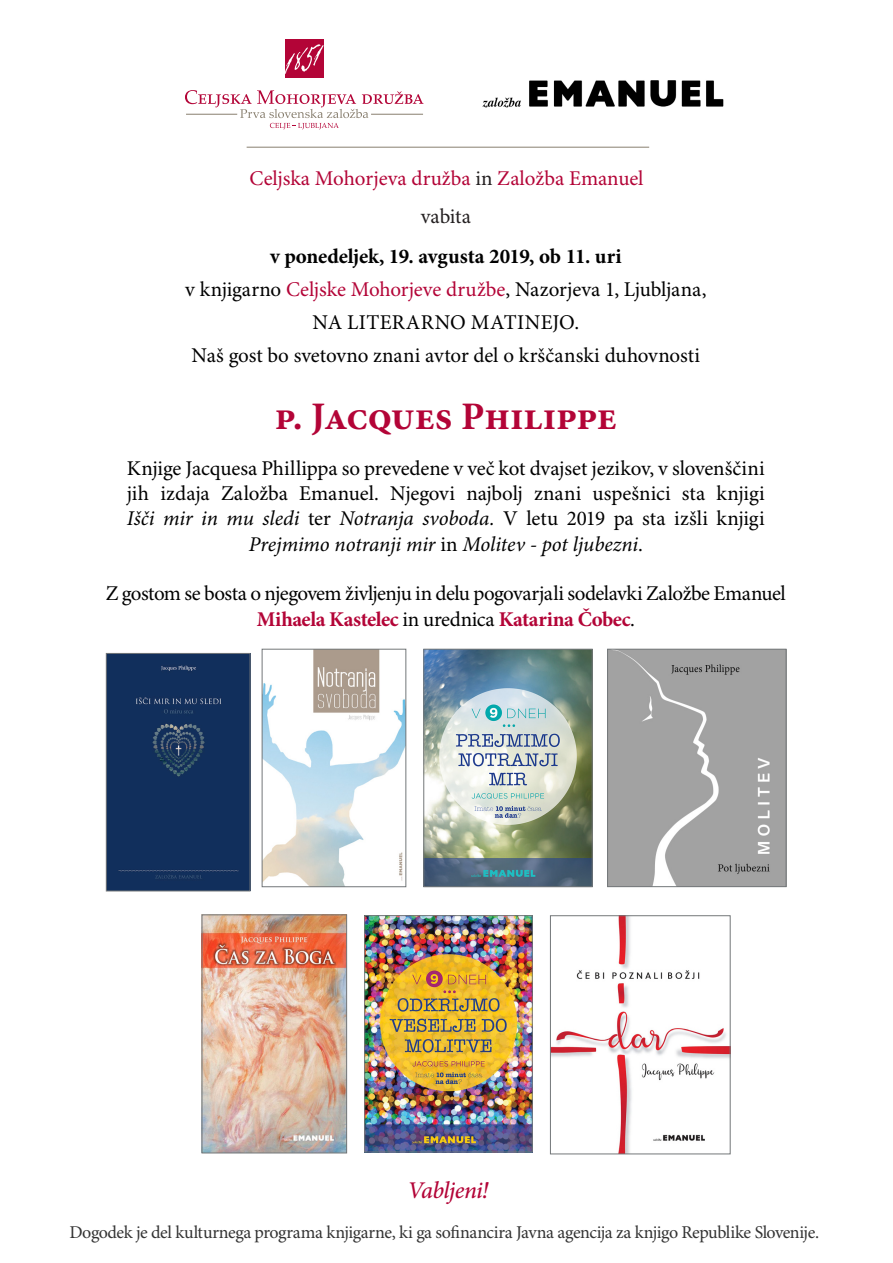
<style>
.page{position:relative;width:893px;height:1263px;background:#fff}
.page>*{position:absolute;margin:0;border:0;box-sizing:border-box;transform-origin:0 0}
.Normal__Web{font:700 39px "Minion Pro";letter-spacing:-.005em;color:#b30437}
.Normal__Web-2{font:italic 500 24px "Minion Pro";letter-spacing:-.025em;color:#b30437}
.Normal__Web-3{font:21px/25.2px "Minion Pro";letter-spacing:-.01em;color:#000;text-align:center}
.t1{font:21px "Minion Pro";color:#b30437}
.Normal__Web-4{font:700 21px "Minion Pro";letter-spacing:-.01em;color:#000}
.Normal__Web-5{font:21px "Minion Pro";letter-spacing:.015em;color:#000}
.t2{font:21px "Minion Pro";letter-spacing:-.005em;color:#231f20}
.Normal__Web-6{font:18px "Minion Pro";letter-spacing:-.025em;color:#333}
.s1{color:#231f20}
.s2{color:#b30437}
.s3{font-style:italic}
.s4{font-weight:700;color:#b30437}
</style>
<div class="page">
<hr style="left:247px;top:147px;width:402px;height:1px;background:#887f6f">
<div style="left:108px;top:655px;width:140px;height:234px;background:#112f5c"></div>
<div style="left:106px;top:653px;width:144px;height:238px;border:1px solid #737779"></div>
<img style="left:264px;top:651px;width:140px;height:234px">
<div style="left:262px;top:649px;width:144px;height:238px;border:1px solid #737779"></div>
<img style="left:426px;top:651px;width:164px;height:234px">
<div style="left:424px;top:649px;width:168px;height:238px;border:1px solid #737779"></div>
<img style="left:609px;top:651px;width:175px;height:234px">
<div style="left:607px;top:649px;width:179px;height:238px;border:1px solid #737779"></div>
<img style="left:204px;top:917px;width:141px;height:234px">
<div style="left:202px;top:915px;width:145px;height:238px;border:1px solid #737779"></div>
<img style="left:366px;top:917px;width:164px;height:233px">
<div style="left:364px;top:915px;width:168px;height:237px;border:1px solid #737779"></div>
<img style="left:552px;top:917px;width:176px;height:235px">
<div style="left:550px;top:915px;width:180px;height:239px;border:1px solid #737779"></div>
<div style="left:285px;top:39px;width:38px;height:38px;background:#b30437"></div>
<svg style="left:285px;top:44px;width:38px;height:30px"></svg>
<svg style="left:185px;top:90px;width:239px;height:39px"></svg>
<img style="left:482px;top:80px;width:242px;height:28px">
<p class="t1" style="left:249px;top:166px;width:396px">Celjska Mohorjeva družba <span class="s1">in</span> Založba Emanuel</p>
<p class="t2" style="left:421px;top:204px;width:52px">vabita</p>
<p class="Normal__Web-4" style="left:270px;top:244px;width:353px">v ponedeljek, 19. avgusta 2019, ob 11. uri</p>
<p class="Normal__Web-3" style="left:185px;top:278px;width:523px">v knjigarno <span class="s2">Celjske Mohorjeve družbe</span>, Nazorjeva 1, Ljubljana,</p>
<p class="Normal__Web-5" style="left:312px;top:310px;width:268px">NA LITERARNO MATINEJO.</p>
<p class="Normal__Web-3" style="left:191px;top:343px;width:510px">Naš gost bo svetovno znani avtor del o krščanski duhovnosti</p>
<p class="Normal__Web" style="left:275px;top:393px;width:344px">p. Jacques Philippe</p>
<p class="Normal__Web-3" style="left:127px;top:457px;width:639px">Knjige Jacquesa Phillippa so prevedene v več kot dvajset jezikov, v slovenščini jih izdaja Založba Emanuel. Njegovi najbolj znani uspešnici sta knjigi <span class="s3">Išči mir in mu sledi</span> ter <span class="s3">Notranja svoboda.</span> V letu 2019 pa sta izšli knjigi <span class="s3">Prejmimo notranji mir</span> in <span class="s3">Molitev - pot ljubezni</span>.</p>
<p class="Normal__Web-3" style="left:106px;top:582px;width:682px">Z gostom se bosta o njegovem življenju in delu pogovarjali sodelavki Založbe Emanuel<br><span class="s4">Mihaela Kastelec</span> in urednica <span class="s4">Katarina Čobec</span>.</p>
<p class="Normal__Web-2" style="left:407px;top:1174px;width:83px">Vabljeni!</p>
<p class="Normal__Web-6" style="left:70px;top:1221px;width:751px">Dogodek je del kulturnega programa knjigarne, ki ga sofinancira Javna agencija za knjigo Republike Slovenije.</p>
</div>
